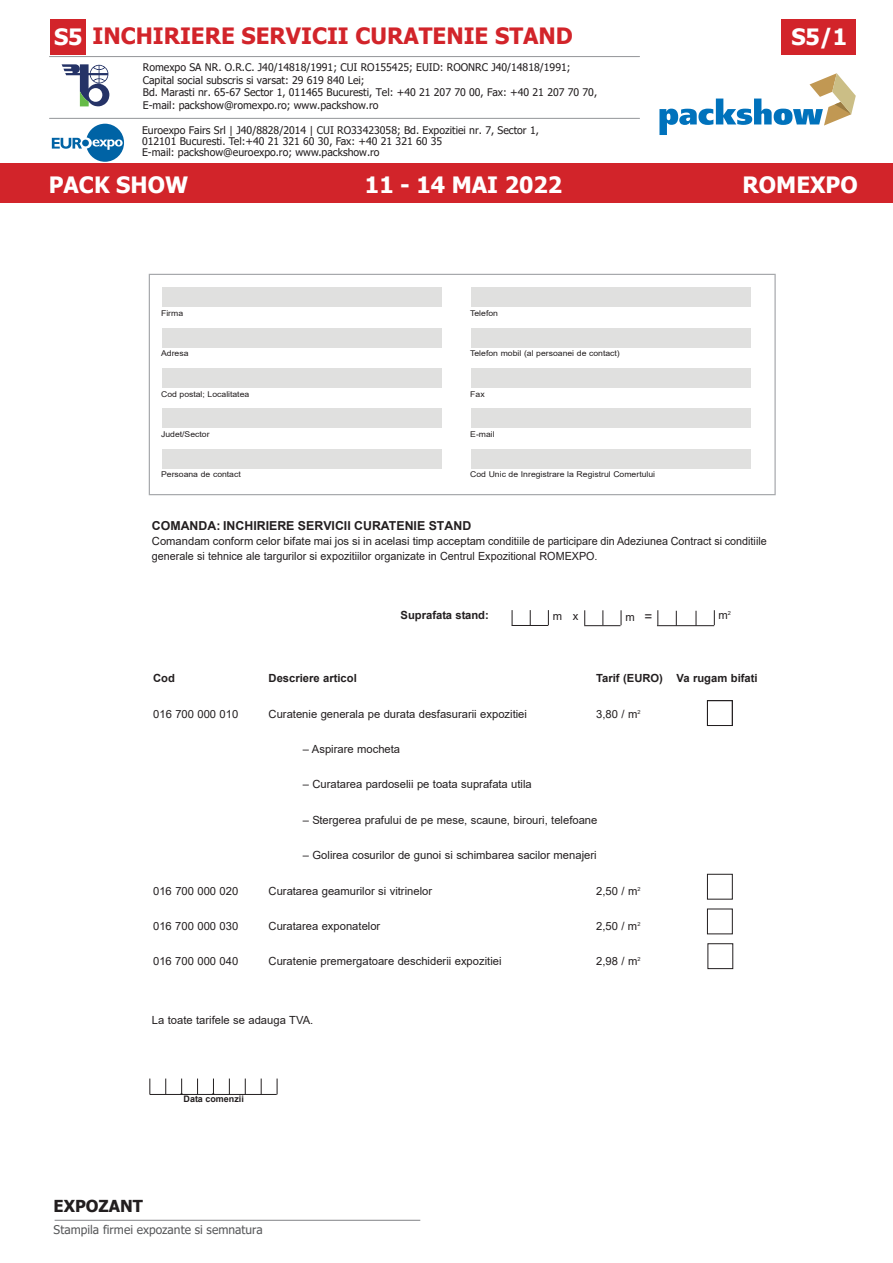
<style>
.page{position:relative;width:893px;height:1263px;background:#fff}
.page>*{position:absolute;margin:0;border:0;box-sizing:border-box;transform-origin:0 0}
.t1{font:700 22.5px "Tahoma";color:#d2242a}
.t2{font:700 22.5px "Tahoma";color:#fff}
.t3{font:18px "Arial";color:#231f20}
.t4{font:700 16.5px "Tahoma";color:#221e1f}
.t5{font:700 12.3px "Arial";color:#231f20}
.t6{font:12px "Tahoma";color:#58595b}
.t7{font:11.25px/15.1px "Arial";color:#231f20}
.t8{font:700 11.25px "Arial";color:#231f20}
.t9{font:10.5px/12.6px "Tahoma";color:#231f20}
.t10{font:700 9px "Arial";color:#231f20}
.t11{font:7.95px "Arial";color:#231f20;scale:1.08 1}
.s1{color:#fff}
.s2{font-size:13.5px}
</style>
<div class="page">
<hr style="left:50px;top:56px;width:589px;height:1px;background:#939598">
<div style="left:50px;top:19px;width:36px;height:36px;background:#d2242a"></div>
<div style="left:782px;top:19px;width:74px;height:36px;background:#d2242a"></div>
<hr style="left:55px;top:1220px;width:365px;height:1px;background:#808285">
<div style="left:149px;top:274px;width:627px;height:221px;border:1px solid #a7a9ac"></div>
<div style="left:471px;top:449px;width:280px;height:19px;background:#e0e0df"></div>
<div style="left:471px;top:409px;width:280px;height:19px;background:#e0e0df"></div>
<div style="left:471px;top:368px;width:280px;height:20px;background:#e0e0df"></div>
<div style="left:471px;top:328px;width:280px;height:19px;background:#e0e0df"></div>
<div style="left:471px;top:288px;width:280px;height:19px;background:#e0e0df"></div>
<div style="left:162px;top:449px;width:280px;height:19px;background:#e0e0df"></div>
<div style="left:162px;top:409px;width:280px;height:19px;background:#e0e0df"></div>
<div style="left:162px;top:368px;width:280px;height:20px;background:#e0e0df"></div>
<div style="left:162px;top:328px;width:280px;height:19px;background:#e0e0df"></div>
<div style="left:162px;top:288px;width:280px;height:19px;background:#e0e0df"></div>
<hr style="left:150px;top:1094px;width:127px;height:1px;background:#231f20">
<svg style="left:149px;top:1078px;width:1px;height:16px"></svg>
<svg style="left:165px;top:1078px;width:1px;height:16px"></svg>
<svg style="left:181px;top:1078px;width:1px;height:16px"></svg>
<svg style="left:197px;top:1078px;width:1px;height:16px"></svg>
<svg style="left:213px;top:1078px;width:1px;height:16px"></svg>
<svg style="left:229px;top:1078px;width:1px;height:16px"></svg>
<svg style="left:245px;top:1078px;width:1px;height:16px"></svg>
<svg style="left:261px;top:1078px;width:1px;height:16px"></svg>
<svg style="left:277px;top:1078px;width:1px;height:16px"></svg>
<svg style="left:512px;top:610px;width:1px;height:15px"></svg>
<svg style="left:530px;top:610px;width:1px;height:15px"></svg>
<svg style="left:548px;top:610px;width:1px;height:15px"></svg>
<hr style="left:511px;top:625px;width:37px;height:1px;background:#231f20">
<svg style="left:584px;top:610px;width:1px;height:15px"></svg>
<svg style="left:602px;top:610px;width:1px;height:15px"></svg>
<svg style="left:621px;top:610px;width:1px;height:15px"></svg>
<svg style="left:657px;top:610px;width:1px;height:15px"></svg>
<svg style="left:676px;top:611px;width:1px;height:14px"></svg>
<svg style="left:696px;top:611px;width:1px;height:14px"></svg>
<svg style="left:714px;top:610px;width:1px;height:15px"></svg>
<hr style="left:584px;top:625px;width:37px;height:1px;background:#231f20">
<hr style="left:657px;top:625px;width:57px;height:1px;background:#231f20">
<div style="left:707px;top:700px;width:26px;height:26px;border:1px solid #231f20"></div>
<div style="left:707px;top:874px;width:26px;height:25px;border:1px solid #231f20"></div>
<div style="left:707px;top:909px;width:26px;height:25px;border:1px solid #231f20"></div>
<div style="left:707px;top:943px;width:26px;height:26px;border:1px solid #231f20"></div>
<hr style="left:50px;top:118px;width:589px;height:1px;background:#939598">
<svg style="left:52px;top:124px;width:72px;height:38px"></svg>
<div style="left:82px;top:140px;width:7px;height:6px;background:#0063a5;border-radius:50%"></div>
<svg style="left:62px;top:64px;width:47px;height:42px"></svg>
<svg style="left:659px;top:73px;width:197px;height:62px"></svg>
<div style="left:0;top:164px;width:893px;height:39px;background:#d2242a"></div>
<h1 class="t1" style="left:54px;top:20px;width:520px"><span class="s1">S5</span> INCHIRIERE SERVICII CURATENIE STAND</h1>
<h1 class="t2" style="left:791px;top:21px;width:57px">S5/1</h1>
<p class="t9" style="left:143px;top:61px;width:456px">Romexpo SA NR. O.R.C. J40/14818/1991; CUI RO155425; EUID: ROONRC J40/14818/1991; Capital social subscris si varsat: 29 619 840 Lei;<br>Bd. Marasti nr. 65-67 Sector 1, 011465 Bucuresti, Tel: +40 21 207 70 00, Fax: +40 21 207 70 70, E-mail: packshow@romexpo.ro; www.packshow.ro</p>
<p class="t9" style="left:142px;top:125px;width:398px;line-height:11.1px">Euroexpo Fairs Srl | J40/8828/2014 | CUI RO33423058; Bd. Expozitiei nr. 7, Sector 1,<br>012101 Bucuresti. Tel:+40 21 321 60 30, Fax: +40 21 321 60 35<br>E-mail: packshow@euroexpo.ro; www.packshow.ro</p>
<h1 class="t2" style="left:49px;top:169px;width:141px">PACK SHOW</h1>
<h1 class="t2" style="left:365px;top:169px;width:199px">11 - 14 MAI 2022</h1>
<h1 class="t2" style="left:743px;top:169px;width:117px">ROMEXPO</h1>
<p class="t11" style="left:161px;top:308px;width:22px">Firma</p>
<p class="t11" style="left:161px;top:348px;width:27px">Adresa</p>
<p class="t11" style="left:161px;top:388px;width:83px">Cod postal; Localitatea</p>
<p class="t11" style="left:161px;top:429px;width:46px">Judet/Sector</p>
<p class="t11" style="left:161px;top:469px;width:75px">Persoana de contact</p>
<p class="t11" style="left:470px;top:308px;width:27px">Telefon</p>
<p class="t11" style="left:470px;top:348px;width:140px">Telefon mobil (al persoanei de contact)</p>
<p class="t11" style="left:470px;top:388px;width:15px">Fax</p>
<p class="t11" style="left:470px;top:429px;width:24px">E-mail</p>
<p class="t11" style="left:470px;top:469px;width:173px">Cod Unic de Inregistrare la Registrul Comertului</p>
<p class="t5" style="left:152px;top:517px;width:321px">COMANDA: INCHIRIERE SERVICII CURATENIE STAND</p>
<p class="t7" style="left:152px;top:533px;width:616px">Comandam conform celor bifate mai jos si in acelasi timp acceptam conditiile de participare din Adeziunea Contract si conditiile generale si tehnice ale targurilor si expozitiilor organizate in Centrul Expozitional ROMEXPO.</p>
<p class="t8" style="left:401px;top:607px;width:90px">Suprafata stand:</p>
<p class="t7" style="left:553px;top:609px;width:27px">m x</p>
<p class="t7" style="left:625px;top:609px;width:28px">m <span class="s2">=</span></p>
<p class="t7" style="left:718px;top:608px;width:14px">m<sup>2</sup></p>
<p class="t8" style="left:153px;top:670px;width:23px">Cod</p>
<p class="t8" style="left:269px;top:670px;width:90px">Descriere articol</p>
<p class="t8" style="left:596px;top:670px;width:163px">Tarif (EURO) Va rugam bifati</p>
<p class="t7" style="left:153px;top:706px;width:87px">016 700 000 010</p>
<p class="t7" style="left:269px;top:706px;width:260px">Curatenie generala pe durata desfasurarii expozitiei</p>
<p class="t7" style="left:596px;top:706px;width:46px">3,80 / m<sup>2</sup></p>
<p class="t7" style="left:303px;top:741px;width:99px">– Aspirare mocheta</p>
<p class="t7" style="left:303px;top:777px;width:230px">– Curatarea pardoselii pe toata suprafata utila</p>
<p class="t7" style="left:303px;top:812px;width:296px">– Stergerea prafului de pe mese, scaune, birouri, telefoane</p>
<p class="t7" style="left:303px;top:848px;width:295px">– Golirea cosurilor de gunoi si schimbarea sacilor menajeri</p>
<p class="t7" style="left:153px;top:883px;width:87px">016 700 000 020</p>
<p class="t7" style="left:269px;top:883px;width:165px">Curatarea geamurilor si vitrinelor</p>
<p class="t7" style="left:596px;top:883px;width:46px">2,50 / m<sup>2</sup></p>
<p class="t7" style="left:153px;top:918px;width:87px">016 700 000 030</p>
<p class="t7" style="left:269px;top:918px;width:113px">Curatarea exponatelor</p>
<p class="t7" style="left:596px;top:918px;width:46px">2,50 / m<sup>2</sup></p>
<p class="t7" style="left:153px;top:954px;width:87px">016 700 000 040</p>
<p class="t7" style="left:269px;top:954px;width:234px">Curatenie premergatoare deschiderii expozitiei</p>
<p class="t7" style="left:596px;top:954px;width:46px">2,98 / m<sup>2</sup></p>
<p class="t7" style="left:152px;top:1012px;width:163px">La toate tarifele se adauga TVA.</p>
<h2 class="t3" style="left:179px;top:1076px;width:6px">.</h2>
<h2 class="t3" style="left:211px;top:1076px;width:6px">.</h2>
<p class="t10" style="left:184px;top:1092px;width:62px">Data comenzii</p>
<h3 class="t4" style="left:54px;top:1194px;width:91px">EXPOZANT</h3>
<p class="t6" style="left:54px;top:1221px;width:211px">Stampila firmei expozante si semnatura</p>
</div>
